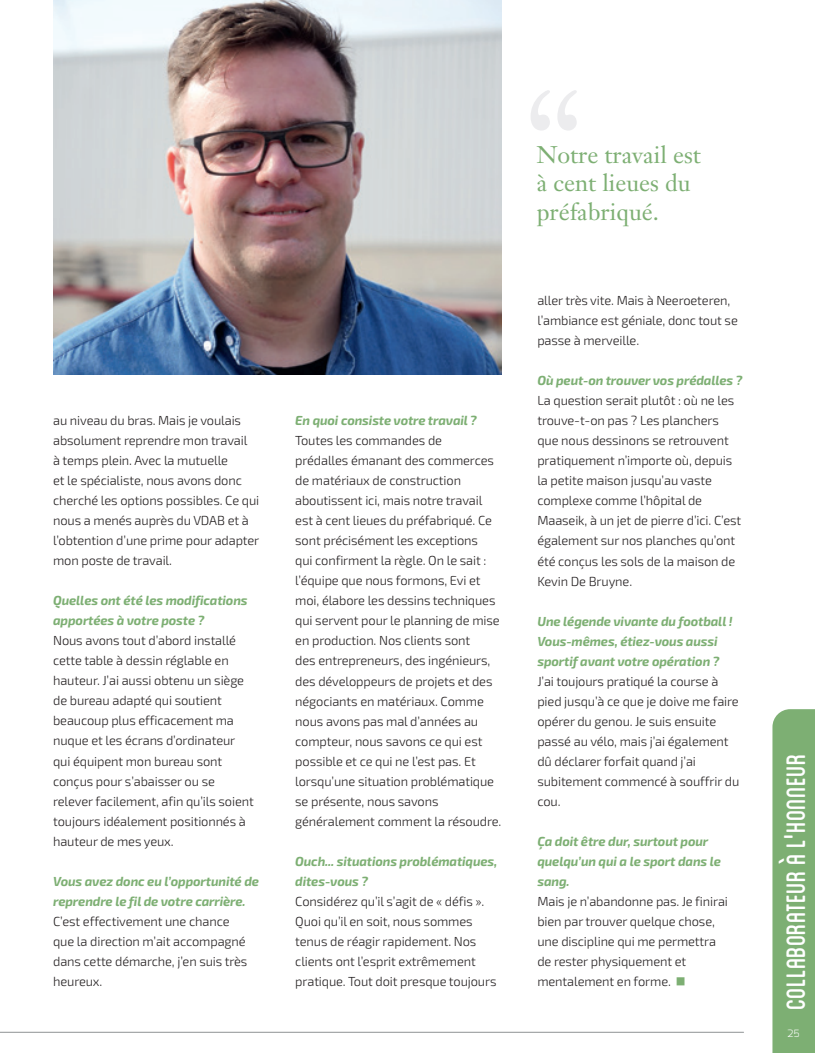
<style>
.page{position:relative;width:815px;height:1053px;background:#fff}
.page>*{position:absolute;margin:0;border:0;box-sizing:border-box;transform-origin:0 0}
.t1{font:37.5px "Blanch Caps";color:#fff}
.t2{font:23.75px/28.5px "Janson Text LT Std";color:#7daf73}
.t3{font:300 13.12px/20px "Exo 2";letter-spacing:-.01em;color:#231f20}
.t4{font:italic 700 13.12px/20px "Exo 2";letter-spacing:-.01em;color:#7daf73}
.t5{font:300 10px "Exo";color:#fff}
.s1{color:#7daf73}
</style>
<div class="page">
<hr style="left:0;top:1031px;width:743px;height:1px;background:#a5a8a9">
<div style="left:772px;top:709px;width:43px;height:343px;background:#7daf73"></div>
<img style="left:53px;top:0;width:449px;height:374px">
<p class="t3" style="left:53px;top:411px;width:208px">au niveau du bras. Mais je voulais absolument reprendre mon travail<br>à temps plein. Avec la mutuelle<br>et le spécialiste, nous avons donc cherché les options possibles. Ce qui nous a menés auprès du VDAB et à l’obtention d’une prime pour adapter mon poste de travail.</p>
<p class="t4" style="left:53px;top:591px;width:196px">Quelles ont été les modifications apportées à votre poste ?</p>
<p class="t3" style="left:53px;top:631px;width:202px">Nous avons tout d’abord installé cette table à dessin réglable en hauteur. J’ai aussi obtenu un siège de bureau adapté qui soutient beaucoup plus efficacement ma nuque et les écrans d’ordinateur qui équipent mon bureau sont conçus pour s’abaisser ou se relever facilement, afin qu’ils soient toujours idéalement positionnés à hauteur de mes yeux.</p>
<p class="t4" style="left:53px;top:871px;width:207px">Vous avez donc eu l’opportunité de reprendre le fil de votre carrière.</p>
<p class="t3" style="left:53px;top:911px;width:196px">C’est effectivement une chance que la direction m’ait accompagné dans cette démarche, j’en suis très heureux.</p>
<p class="t4" style="left:295px;top:411px;width:183px">En quoi consiste votre travail ?</p>
<p class="t3" style="left:295px;top:431px;width:208px">Toutes les commandes de<br>prédalles émanant des commerces de matériaux de construction aboutissent ici, mais notre travail est à cent lieues du préfabriqué. Ce sont précisément les exceptions<br>qui confirment la règle. On le sait : l’équipe que nous formons, Evi et moi, élabore les dessins techniques qui servent pour le planning de mise en production. Nos clients sont<br>des entrepreneurs, des ingénieurs, des développeurs de projets et des négociants en matériaux. Comme nous avons pas mal d’années au compteur, nous savons ce qui est possible et ce qui ne l’est pas. Et lorsqu’une situation problématique se présente, nous savons généralement comment la résoudre.</p>
<p class="t4" style="left:295px;top:851px;width:203px">Ouch... situations problématiques, dites-vous ?</p>
<p class="t3" style="left:295px;top:891px;width:203px">Considérez qu’il s’agit de « défis ».<br>Quoi qu’il en soit, nous sommes tenus de réagir rapidement. Nos clients ont l’esprit extrêmement pratique. Tout doit presque toujours</p>
<h2 class="t2" style="left:537px;top:140px;width:165px">Notre travail est à cent lieues du préfabriqué.</h2>
<p class="t3" style="left:537px;top:291px;width:202px">aller très vite. Mais à Neeroeteren, l’ambiance est géniale, donc tout se passe à merveille.</p>
<p class="t4" style="left:537px;top:371px;width:207px">Où peut-on trouver vos prédalles ?</p>
<p class="t3" style="left:537px;top:391px;width:205px">La question serait plutôt : où ne les trouve-t-on pas ? Les planchers que nous dessinons se retrouvent pratiquement n’importe où, depuis la petite maison jusqu’au vaste complexe comme l’hôpital de<br>Maaseik, à un jet de pierre d’ici. C’est également sur nos planches qu’ont été conçus les sols de la maison de<br>Kevin De Bruyne.</p>
<p class="t4" style="left:537px;top:611px;width:197px">Une légende vivante du football !<br>Vous-mêmes, étiez-vous aussi sportif avant votre opération ?</p>
<p class="t3" style="left:537px;top:671px;width:203px">J’ai toujours pratiqué la course à pied jusqu’à ce que je doive me faire opérer du genou. Je suis ensuite passé au vélo, mais j’ai également dû déclarer forfait quand j’ai subitement commencé à souffrir du cou.</p>
<p class="t4" style="left:537px;top:831px;width:185px">Ça doit être dur, surtout pour quelqu’un qui a le sport dans le sang.</p>
<p class="t3" style="left:537px;top:891px;width:192px">Mais je n’abandonne pas. Je finirai bien par trouver quelque chose, une discipline qui me permettra de rester physiquement et mentalement en forme. <span class="s1">■</span></p>
<h1 class="t1" style="left:779px;top:1010px;width:258px;rotate:-90deg">COLLABORATEUR À L'HONNEUR</h1>
<p class="t5" style="left:788px;top:1026px;width:14px">25</p>
</div>
